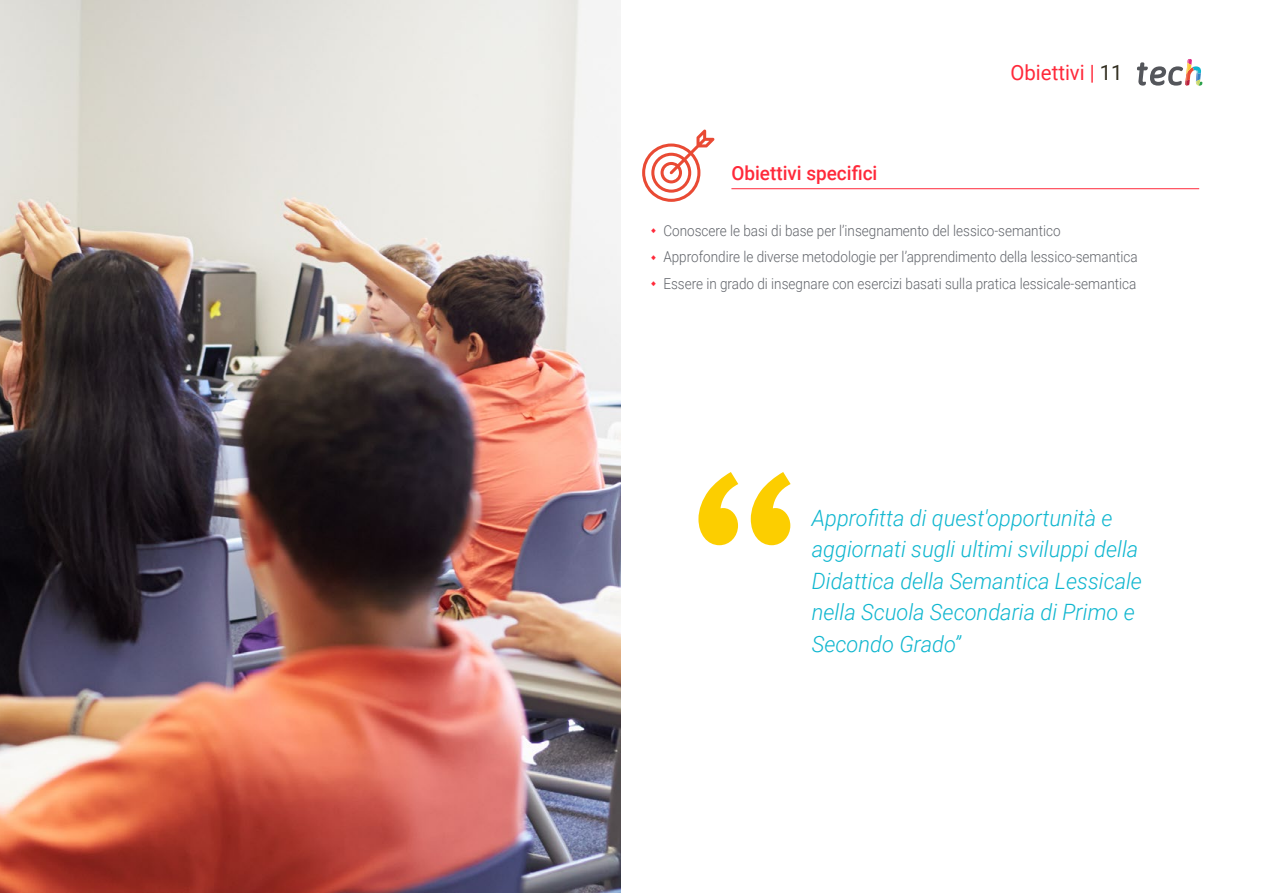
<style>
.page{position:relative;width:1263px;height:893px;background:#fff}
.page>*{position:absolute;margin:0;border:0;box-sizing:border-box;transform-origin:0 0}
.t1{font:italic 300 22.5px/31.5px "Roboto";color:#0fb6cf}
.t2{font:21px "Roboto";color:#ff293a}
.t3{font:500 19.5px "Roboto";color:#ff293a}
.t4{font:300 15px/26.7px "Roboto";color:#61646a;scale:.9 1}
.s1{color:#312e20}
</style>
<div class="page">
<hr style="left:731px;top:188px;width:468px;height:1px;background:#ff293a">
<svg style="left:642px;top:129px;width:72px;height:73px"></svg>
<img style="left:0;top:0;width:621px;height:893px">
<svg style="left:698px;top:472px;width:93px;height:73px"></svg>
<svg style="left:1137px;top:59px;width:65px;height:27px"></svg>
<h3 class="t3" style="left:731px;top:160px;width:147px">Obiettivi specifici</h3>
<h2 class="t2" style="left:1010px;top:57px;width:114px">Obiettivi | <span class="s1">11</span></h2>
<p class="t4" style="left:663px;top:216px;width:529px">Conoscere le basi di base per l’insegnamento del lessico-semantico<br>Approfondire le diverse metodologie per l’apprendimento della lessico-semantica<br>Essere in grado di insegnare con esercizi basati sulla pratica lessicale-semantica</p>
<h1 class="t1" style="left:812px;top:501px;width:332px">Approfitta di quest'opportunità e aggiornati sugli ultimi sviluppi della<br>Didattica della Semantica Lessicale nella Scuola Secondaria di Primo e<br>Secondo Grado”</h1>
</div>
